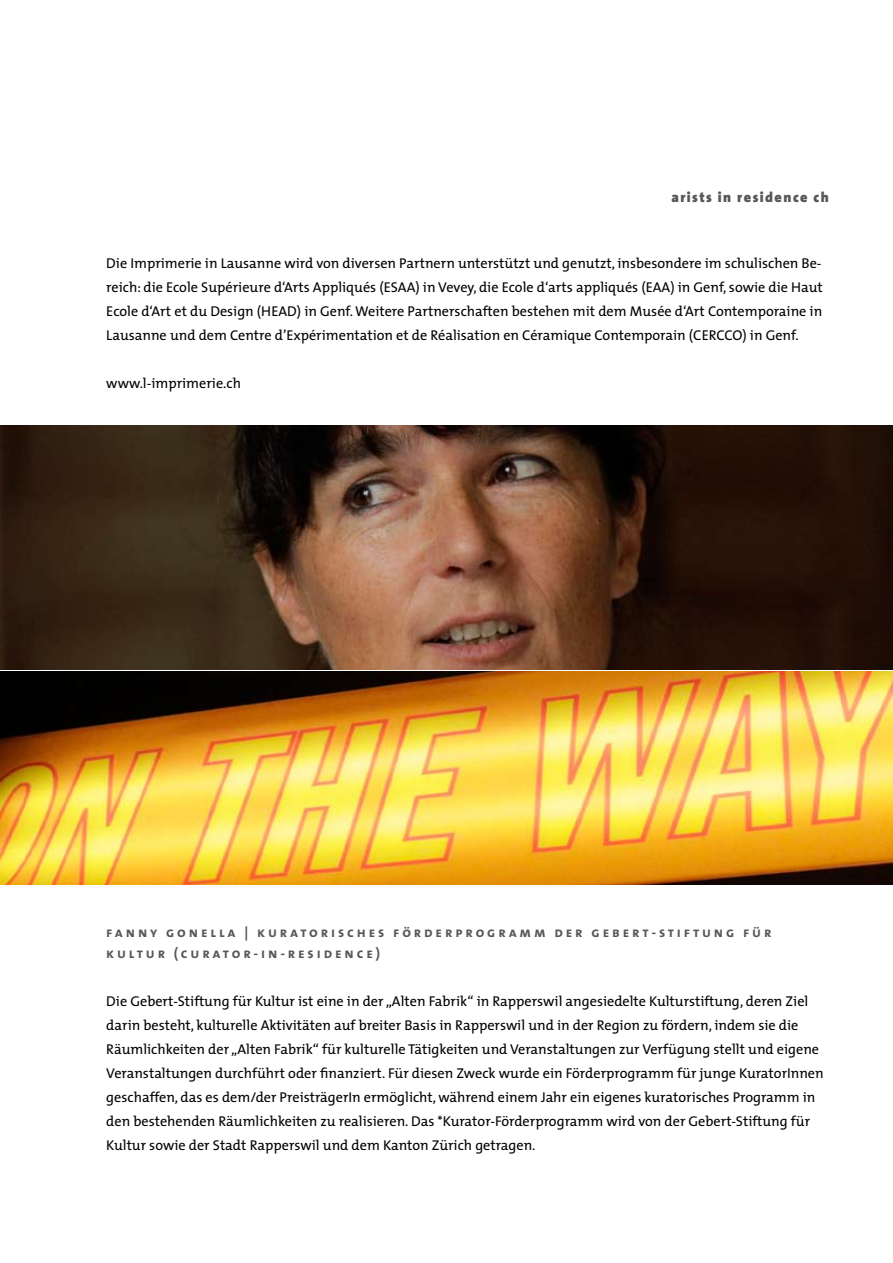
<style>
.page{position:relative;width:893px;height:1263px;background:#fff}
.page>*{position:absolute;margin:0;border:0;box-sizing:border-box;transform-origin:0 0}
.t1{font:14.25px/24px "The Mix";color:#000;text-align:justify}
.t2{font:14.25px/21px "The Mix Bold Caps";letter-spacing:.2em;color:#58585a}
.t3{font:900 14.25px "The Sans";letter-spacing:.1em;color:#58585a}
</style>
<div class="page">
<img style="left:0;top:425px;width:893px;height:244px">
<img style="left:0;top:672px;width:893px;height:212px">
<p class="t3" style="left:671px;top:185px;width:159px">arists in residence ch</p>
<p class="t1" style="left:106px;top:251px;width:718px">Die Imprimerie in Lausanne wird von diversen Partnern unterstützt und genutzt, insbesondere im schulischen Be&shy;reich: die Ecole Supérieure d‘Arts Appliqués (ESAA) in Vevey, die Ecole d‘arts appliqués (EAA) in Genf, sowie die Haut Ecole d‘Art et du Design (HEAD) in Genf. Weitere Partnerschaften bestehen mit dem Musée d‘Art Contemporaine in Lausanne und dem Centre d’Expérimentation et de Réalisation en Céramique Contemporain (CERCCO) in Genf.</p>
<p class="t1" style="left:106px;top:371px;width:136px">www.l-imprimerie.ch</p>
<p class="t2" style="left:106px;top:922px;width:667px">fanny gonella | kuratorisches förderprogramm der gebert-stiftung für kultur (curator-in-residence)</p>
<p class="t1" style="left:106px;top:989px;width:719px;text-align:left">Die Gebert-Stiftung für Kultur ist eine in der „Alten Fabrik“ in Rapperswil angesiedelte Kulturstiftung, deren Ziel darin besteht, kulturelle Aktivitäten auf breiter Basis in Rapperswil und in der Region zu fördern, indem sie die Räumlichkeiten der „Alten Fabrik“ für kulturelle Tätigkeiten und Veranstaltungen zur Verfügung stellt und eigene Veranstaltungen durchführt oder finanziert. Für diesen Zweck wurde ein Förderprogramm für junge KuratorInnen geschaffen, das es dem/der PreisträgerIn ermöglicht, während einem Jahr ein eigenes kuratorisches Programm in den bestehenden Räumlichkeiten zu realisieren. Das *Kurator-Förderprogramm wird von der Gebert-Stiftung für Kultur sowie der Stadt Rapperswil und dem Kanton Zürich getragen.</p>
</div>
